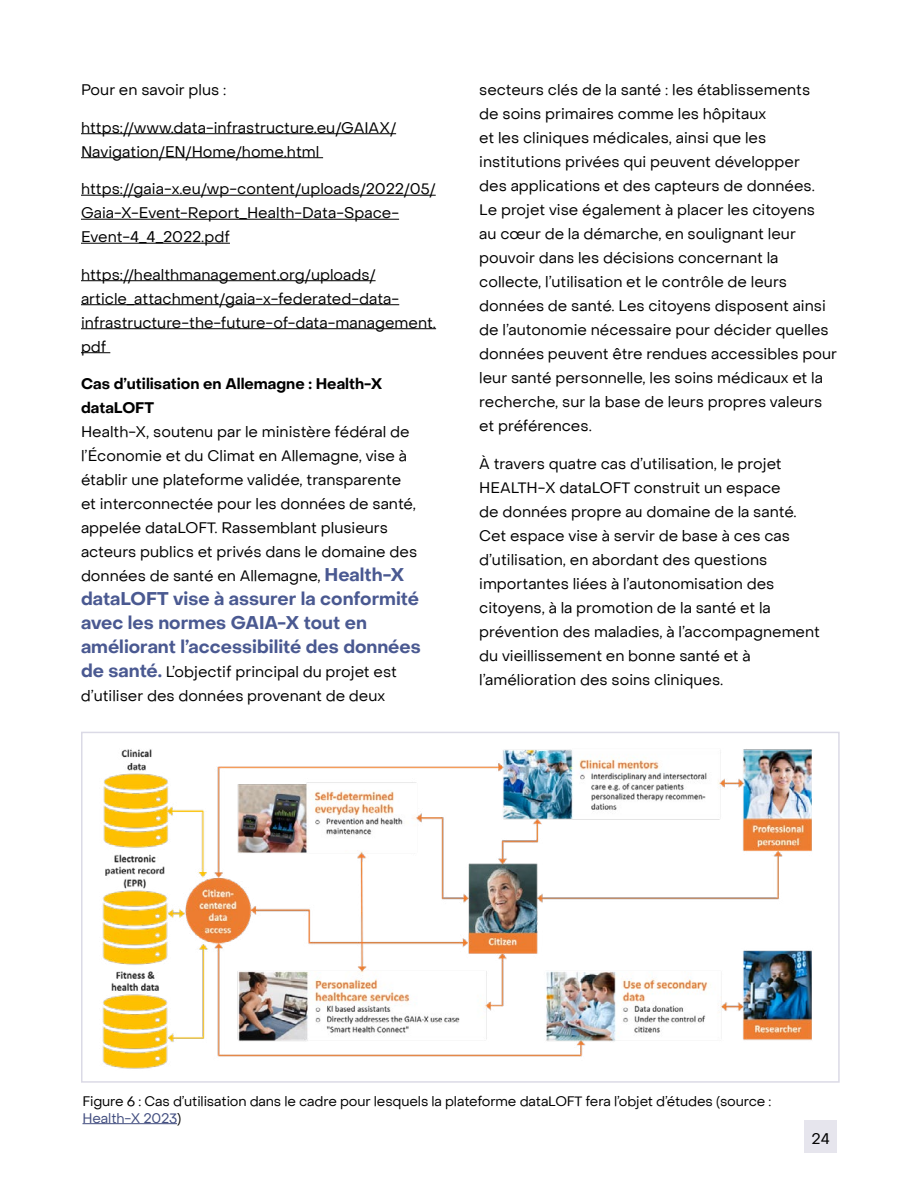
<style>
.page{position:relative;width:918px;height:1188px;background:#fff}
.page>*{position:absolute;margin:0;border:0;box-sizing:border-box;transform-origin:0 0}
.t1{font:700 18px/24px "PP Object Sans";color:#4a5991}
.t2{font:15px/24px "PP Object Sans";color:#000}
.t3{font:700 15px/24px "PP Object Sans";color:#000}
.t4{font:13.5px/16.5px "PP Object Sans";letter-spacing:-.01em;color:#000}
.s1{font-weight:700;font-size:18px;color:#4a5991}
.s2{color:#414d7f}
</style>
<div class="page">
<div style="left:804px;top:1120px;width:33px;height:33px;background:#e6e5ed"></div>
<hr style="left:81px;top:133px;width:315px;height:1px;background:#000">
<hr style="left:81px;top:157px;width:242px;height:1px;background:#000">
<hr style="left:81px;top:195px;width:355px;height:1px;background:#000">
<hr style="left:81px;top:219px;width:318px;height:1px;background:#000">
<hr style="left:81px;top:243px;width:149px;height:1px;background:#000">
<hr style="left:81px;top:280px;width:295px;height:1px;background:#000">
<hr style="left:81px;top:304px;width:318px;height:1px;background:#000">
<hr style="left:81px;top:328px;width:355px;height:1px;background:#000">
<svg style="left:81px;top:352px;width:29px;height:1px"></svg>
<img style="left:102px;top:749px;width:710px;height:320px">
<div style="left:81px;top:732px;width:759px;height:351px;border:2px solid #dbdae6"></div>
<hr style="left:82px;top:1123px;width:95px;height:1px;background:#414d7f">
<p class="t2" style="left:81px;top:78px;width:147px">Pour en savoir plus :</p>
<p class="t2" style="left:81px;top:115px;width:317px">https://www.data-infrastructure.eu/GAIAX/<br>Navigation/EN/Home/home.html</p>
<p class="t2" style="left:81px;top:177px;width:356px">https://gaia-x.eu/wp-content/uploads/2022/05/<br>Gaia-X-Event-Report_Health-Data-Space-<br>Event-4_4_2022.pdf</p>
<p class="t2" style="left:81px;top:262px;width:357px">https://healthmanagement.org/uploads/ article_attachment/gaia-x-federated-data&shy;infrastructure-the-future-of-data-management. pdf</p>
<p class="t3" style="left:81px;top:372px;width:303px">Cas d’utilisation en Allemagne : Health-X dataLOFT</p>
<p class="t2" style="left:81px;top:420px;width:338px">Health-X, soutenu par le ministère fédéral de l’Économie et du Climat en Allemagne, vise à établir une plateforme validée, transparente et interconnectée pour les données de santé, appelée dataLOFT. Rassemblant plusieurs acteurs publics et privés dans le domaine des données de santé en Allemagne, <span class="s1">Health-X</span></p>
<p class="t1" style="left:81px;top:587px;width:341px">dataLOFT vise à assurer la conformité avec les normes GAIA-X tout en améliorant l’accessibilité des données</p>
<p class="t2" style="left:81px;top:660px;width:318px"><span class="s1">de santé.</span> L’objectif principal du projet est d’utiliser des données provenant de deux</p>
<p class="t2" style="left:479px;top:78px;width:359px">secteurs clés de la santé : les établissements<br>de soins primaires comme les hôpitaux<br>et les cliniques médicales, ainsi que les institutions privées qui peuvent développer<br>des applications et des capteurs de données.<br>Le projet vise également à placer les citoyens<br>au cœur de la démarche, en soulignant leur pouvoir dans les décisions concernant la collecte, l’utilisation et le contrôle de leurs données de santé. Les citoyens disposent ainsi de l’autonomie nécessaire pour décider quelles données peuvent être rendues accessibles pour leur santé personnelle, les soins médicaux et la recherche, sur la base de leurs propres valeurs et préférences.</p>
<p class="t2" style="left:479px;top:451px;width:342px">À travers quatre cas d’utilisation, le projet HEALTH-X dataLOFT construit un espace<br>de données propre au domaine de la santé.<br>Cet espace vise à servir de base à ces cas d’utilisation, en abordant des questions importantes liées à l’autonomisation des citoyens, à la promotion de la santé et la prévention des maladies, à l’accompagnement du vieillissement en bonne santé et à l’amélioration des soins cliniques.</p>
<p class="t4" style="left:82px;top:1093px;width:690px">Figure 6 : Cas d’utilisation dans le cadre pour lesquels la plateforme dataLOFT fera l’objet d’études (source :<br><span class="s2">Health-X 2023</span>)</p>
<p class="t2" style="left:812px;top:1127px;width:20px">24</p>
</div>
